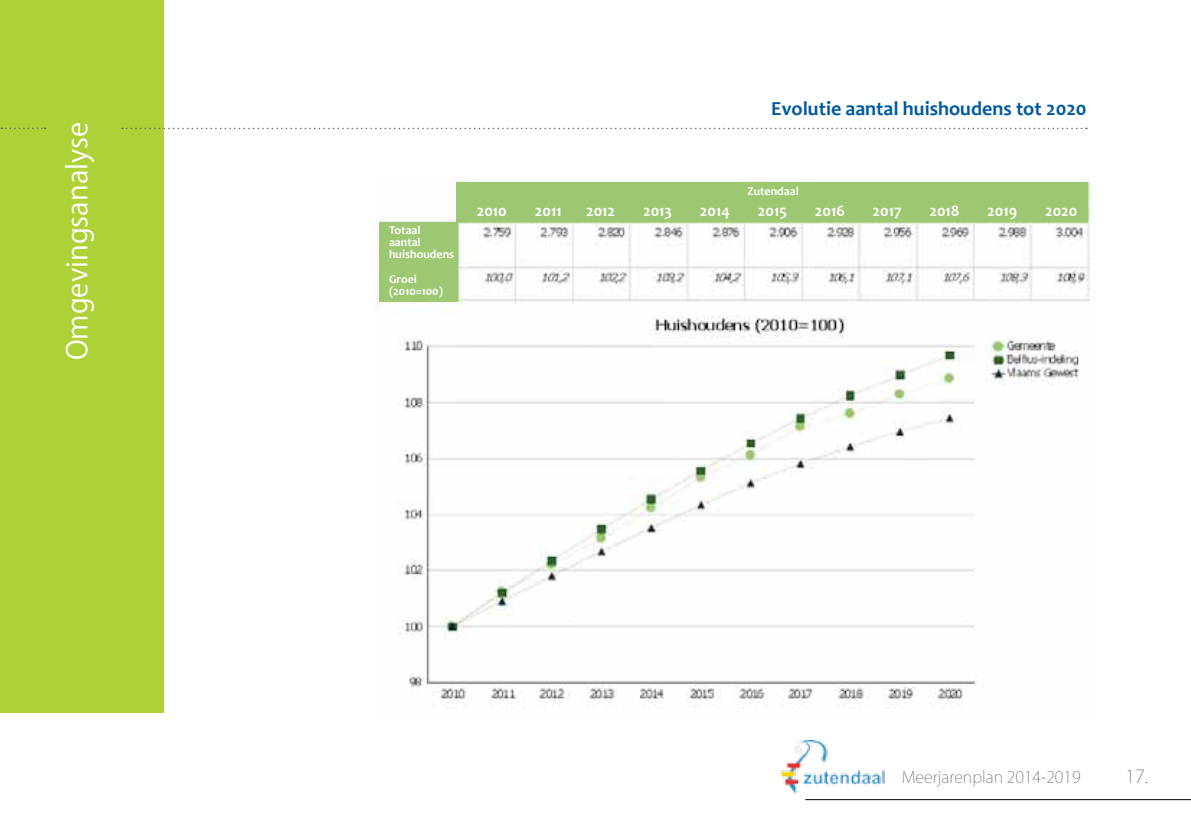
<style>
.page{position:relative;width:1191px;height:840px;background:#fff}
.page>*{position:absolute;margin:0;border:0;box-sizing:border-box;transform-origin:0 0}
.t1{font:28px "Koz Go Pr 6 N";color:#fff}
.t2{font:700 20px "Candara";color:#00599d}
.t3{font:200 18px "Koz Go Pr 6 N";color:#666}
.t4{font:700 16px "Candara";color:#fff}
.t5{font:200 16px "Koz Go Pro";color:#666}
.t6{font:700 12px/12px "Candara";color:#fff}
</style>
<div class="page">
<img style="left:782px;top:740px;width:102px;height:52px">
<hr style="left:805px;top:798px;width:386px;height:1px;background:#000">
<hr style="left:0;top:0;width:3px;height:711px;background:#add136">
<img style="left:375px;top:178px;width:716px;height:530px">
<div style="left:1px;top:0;width:163px;height:711px;background:#add136"></div>
<svg style="left:122px;top:128px;width:964px;height:1px"></svg>
<svg style="left:0;top:127px;width:46px;height:2px"></svg>
<div style="left:456px;top:183px;width:632px;height:39px;background:#9dc773"></div>
<div style="left:380px;top:222px;width:78px;height:79px;background:#9dc773"></div>
<h1 class="t1" style="left:62px;top:360px;width:240px;rotate:-90deg">Omgevingsanalyse</h1>
<h2 class="t2" style="left:771px;top:96px;width:317px">Evolutie aantal huishoudens tot 2020</h2>
<p class="t6" style="left:389px;top:224px;width:67px">Totaal aantal huishoudens</p>
<p class="t6" style="left:389px;top:272px;width:55px">Groei (2010=100)</p>
<p class="t6" style="left:747px;top:185px;width:53px">Zutendaal</p>
<h3 class="t4" style="left:477px;top:201px;width:32px">2010</h3>
<h3 class="t4" style="left:535px;top:201px;width:28px">2011</h3>
<h3 class="t4" style="left:586px;top:201px;width:31px">2012</h3>
<h3 class="t4" style="left:643px;top:201px;width:31px">2013</h3>
<h3 class="t4" style="left:700px;top:201px;width:32px">2014</h3>
<h3 class="t4" style="left:758px;top:201px;width:31px">2015</h3>
<h3 class="t4" style="left:814px;top:201px;width:32px">2016</h3>
<h3 class="t4" style="left:872px;top:201px;width:30px">2017</h3>
<h3 class="t4" style="left:929px;top:201px;width:32px">2018</h3>
<h3 class="t4" style="left:987px;top:201px;width:31px">2019</h3>
<h3 class="t4" style="left:1045px;top:201px;width:34px">2020</h3>
<h3 class="t5" style="left:901px;top:765px;width:180px">Meerjarenplan 2014-2019</h3>
<h3 class="t3" style="left:1125px;top:765px;width:24px">17.</h3>
</div>
